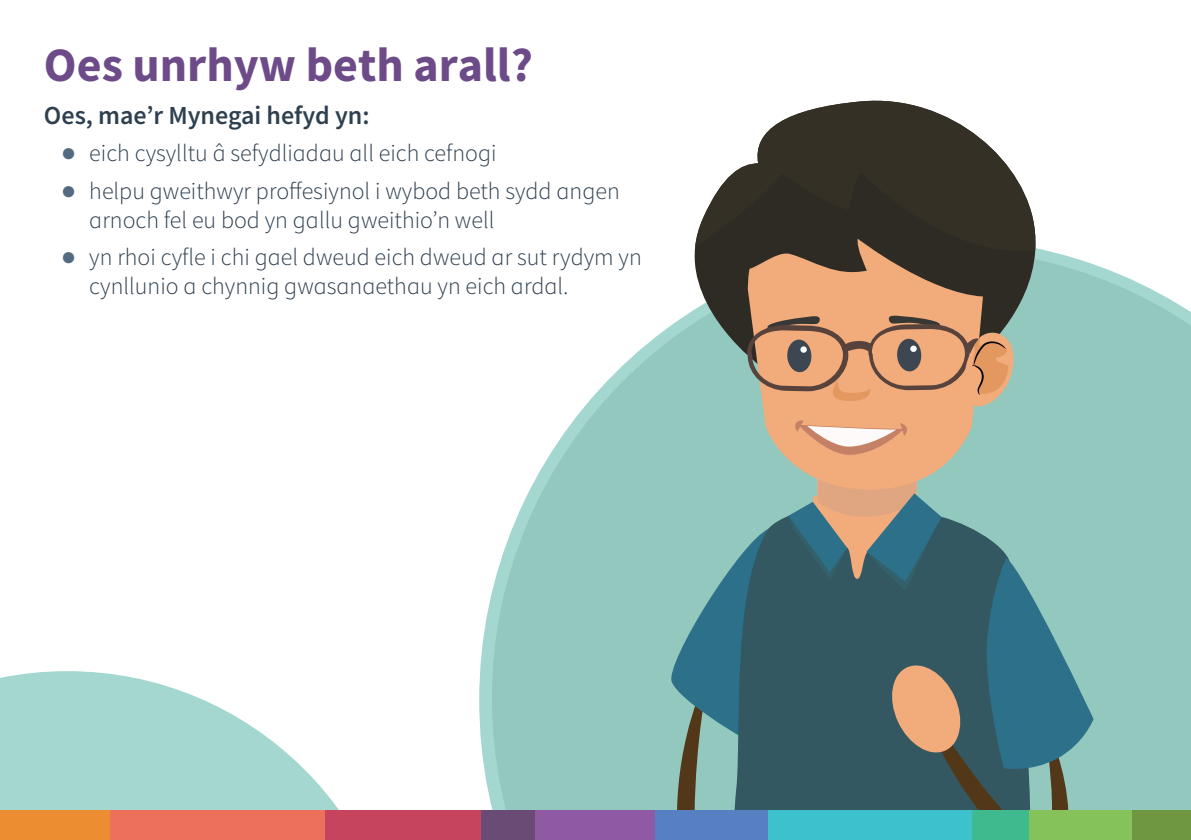
<style>
.page{position:relative;width:1191px;height:840px;background:#fff}
.page>*{position:absolute;margin:0;border:0;box-sizing:border-box;transform-origin:0 0}
.t1{font:700 48px "Source Sans Pro";color:#6d4b89}
.t2{font:600 26px "Source Sans Pro";color:#2e3f4f}
.t3{font:300 24px/28.8px "Source Sans Pro";color:#2e3f4f}
.s1{font-family:"Arial";font-weight:700;font-size:26px;color:#546a81}
</style>
<div class="page">
<svg style="left:0;top:671px;width:339px;height:139px;fill:#a4d7cf"></svg>
<svg style="left:479px;top:238px;width:560px;height:570px"></svg>
<svg style="left:492px;top:249px;width:699px;height:561px;fill:#93c8be"></svg>
<svg style="left:745px;top:408px;width:240px;height:11px;fill:#f2ab7b"></svg>
<svg style="left:757px;top:101px;width:278px;height:160px;fill:#353025"></svg>
<svg style="left:665px;top:419px;width:428px;height:391px"></svg>
<svg style="left:688px;top:163px;width:334px;height:245px"></svg>
<div style="left:324px;top:810px;width:157px;height:29px;background:#c7445e"></div>
<div style="left:107px;top:810px;width:218px;height:29px;background:#ec705a"></div>
<div style="left:0;top:810px;width:109px;height:29px;background:#ec8d32"></div>
<div style="left:651px;top:810px;width:125px;height:29px;background:#5680c1"></div>
<div style="left:481px;top:810px;width:67px;height:29px;background:#694b75"></div>
<div style="left:535px;top:810px;width:119px;height:29px;background:#9059a4"></div>
<div style="left:963px;top:809px;width:66px;height:30px;background:#3fba8f"></div>
<div style="left:768px;top:809px;width:203px;height:30px;background:#3dc1cc"></div>
<div style="left:1029px;top:809px;width:149px;height:30px;background:#85c25a"></div>
<div style="left:1132px;top:810px;width:59px;height:29px;background:#6f9640"></div>
<p class="t1" style="left:44px;top:33px;width:490px">Oes unrhyw beth arall?</p>
<p class="t2" style="left:44px;top:98px;width:327px">Oes, mae’r Mynegai hefyd yn:</p>
<p class="t3" style="left:61px;top:139px;width:437px"><span class="s1">●</span> eich cysylltu â sefydliadau all eich cefnogi</p>
<p class="t3" style="left:89px;top:176px;width:532px;text-indent:-28px"><span class="s1">●</span> helpu gweithwyr proffesiynol i wybod beth sydd angen arnoch fel eu bod yn gallu gweithio’n well</p>
<p class="t3" style="left:89px;top:242px;width:554px;text-indent:-28px"><span class="s1">●</span> yn rhoi cyfle i chi gael dweud eich dweud ar sut rydym yn cynllunio a chynnig gwasanaethau yn eich ardal.</p>
</div>
